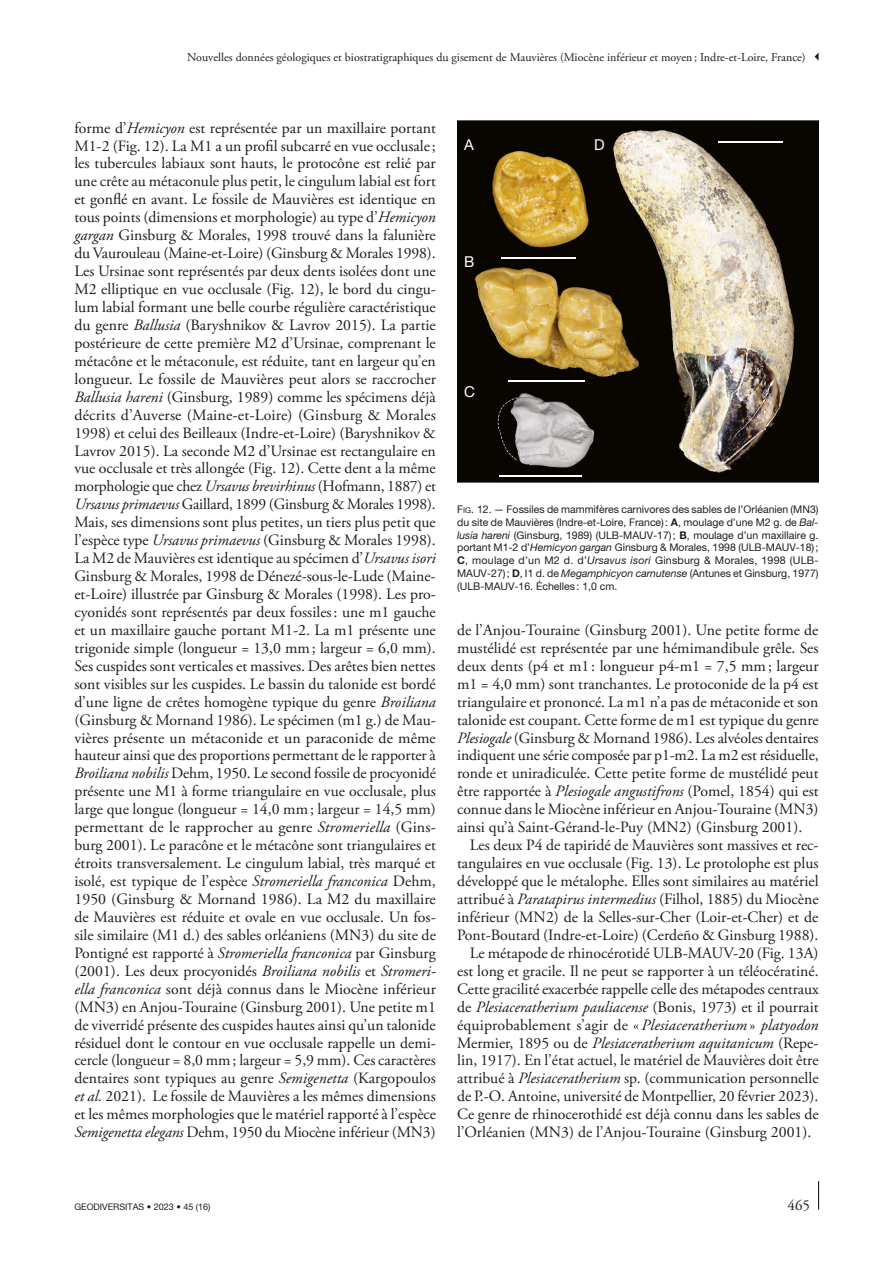
<style>
.page{position:relative;width:893px;height:1263px;background:#fff}
.page>*{position:absolute;margin:0;border:0;box-sizing:border-box;transform-origin:0 0}
.Texte_courant_Suite{font:15.75px/18px "Adobe Garamond Pro";color:#1d1d1b;text-align:justify}
.t1{font:15px "Helvetica Neue 3";color:#fff}
.t2{font:15px "Adobe Garamond Pro";color:#1d1d1b}
.t3{font:12px "Adobe Garamond Pro Regular 3";color:#1d1d1b}
.t4{font:10.5px/12.8px "Helvetica Neue";color:#1d1d1b;text-align:justify}
.t5{font:9px "Helvetica Neue 2";color:#1d1d1b}
.s1{font-style:italic}
.s2{font-style:inherit}
.s3{font-size:7.8px}
.s4{font-weight:700}
</style>
<div class="page">
<svg style="left:818px;top:1181px;width:1px;height:29px"></svg>
<svg style="left:815px;top:53px;width:4px;height:8px"></svg>
<img style="left:457px;top:121px;width:362px;height:361px">
<hr style="left:719px;top:141px;width:64px;height:2px;background:#fff">
<hr style="left:501px;top:257px;width:75px;height:1px;background:#fff">
<hr style="left:508px;top:380px;width:77px;height:1px;background:#fff">
<hr style="left:499px;top:476px;width:83px;height:1px;background:#fff">
<p class="t3" style="left:187px;top:50px;width:620px">Nouvelles données géologiques et biostratigraphiques du gisement de Mauvières (Miocène inférieur et moyen; Indre-et-Loire, France)</p>
<p class="Texte_courant_Suite" style="left:74px;top:119px;width:363px">forme d’<span class="s1">Hemicyon</span> est représentée par un maxillaire portant M1-2 (Fig. 12). La M1 a un profil subcarré en vue occlusale; les tubercules labiaux sont hauts, le protocône est relié par une crête au métaconule plus petit, le cingulum labial est fort et gonflé en avant. Le fossile de Mauvières est identique en tous points (dimensions et morphologie) au type d’<span class="s1">Hemicyon gargan</span> Ginsburg &amp; Morales, 1998 trouvé dans la falunière du Vaurouleau (Maine-et-Loire) (Ginsburg &amp; Morales 1998).<br>Les Ursinae sont représentés par deux dents isolées dont une M2 elliptique en vue occlusale (Fig. 12), le bord du cingu&shy;lum labial formant une belle courbe régulière caractéristique du genre <span class="s1">Ballusia</span> (Baryshnikov &amp; Lavrov 2015). La partie postérieure de cette première M2 d’Ursinae, comprenant le métacône et le métaconule, est réduite, tant en largeur qu’en longueur. Le fossile de Mauvières peut alors se raccrocher <span class="s1">Ballusia hareni</span> (Ginsburg, 1989) comme les spécimens déjà décrits d’Auverse (Maine-et-Loire) (Ginsburg &amp; Morales 1998) et celui des Beilleaux (Indre-et-Loire) (Baryshnikov &amp; Lavrov 2015). La seconde M2 d’Ursinae est rectangulaire en vue occlusale et très allongée (Fig. 12). Cette dent a la même morphologie que chez <span class="s1">Ursavus brevirhinus</span> (Hofmann, 1887) et <span class="s1">Ursavus primaevus</span> Gaillard, 1899 (Ginsburg &amp; Morales 1998).<br>Mais, ses dimensions sont plus petites, un tiers plus petit que l’espèce type <span class="s1">Ursavus primaevus</span> (Ginsburg &amp; Morales 1998).<br>La M2 de Mauvières est identique au spécimen d’<span class="s1">Ursavus isori </span>Ginsburg &amp; Morales, 1998 de Dénezé-sous-le-Lude (Maine&shy;et-Loire) illustrée par Ginsburg &amp; Morales (1998). Les pro&shy;cyonidés sont représentés par deux fossiles: une m1 gauche et un maxillaire gauche portant M1-2. La m1 présente une trigonide simple (longueur = 13,0 mm; largeur = 6,0 mm).<br>Ses cuspides sont verticales et massives. Des arêtes bien nettes sont visibles sur les cuspides. Le bassin du talonide est bordé d’une ligne de crêtes homogène typique du genre <span class="s1">Broiliana </span>(Ginsburg &amp; Mornand 1986). Le spécimen (m1 g.) de Mau&shy;vières présente un métaconide et un paraconide de même hauteur ainsi que des proportions permettant de le rapporter à <span class="s1">Broiliana nobilis</span> Dehm, 1950. Le second fossile de procyonidé présente une M1 à forme triangulaire en vue occlusale, plus large que longue (longueur = 14,0 mm; largeur = 14,5 mm) permettant de le rapprocher au genre <span class="s1">Stromeriella</span> (Gins&shy;burg 2001). Le paracône et le métacône sont triangulaires et étroits transversalement. Le cingulum labial, très marqué et isolé, est typique de l’espèce <span class="s1">Stromeriella franconica</span> Dehm, 1950 (Ginsburg &amp; Mornand 1986). La M2 du maxillaire de Mauvières est réduite et ovale en vue occlusale. Un fos&shy;sile similaire (M1 d.) des sables orléaniens (MN3) du site de Pontigné est rapporté à <span class="s1">Stromeriella franconica</span> par Ginsburg (2001). Les deux procyonidés <span class="s1">Broiliana nobilis</span> et <span class="s1">Stromeri&shy;ella franconica</span> sont déjà connus dans le Miocène inférieur (MN3) en Anjou-Touraine (Ginsburg 2001). Une petite m1 de viverridé présente des cuspides hautes ainsi qu’un talonide résiduel dont le contour en vue occlusale rappelle un demi&shy;cercle (longueur = 8,0 mm; largeur = 5,9 mm). Ces caractères dentaires sont typiques au genre <span class="s1">Semigenetta</span> (Kargopoulos <span class="s1">et al.</span> 2021). Le fossile de Mauvières a les mêmes dimensions et les mêmes morphologies que le matériel rapporté à l’espèce <span class="s1">Semigenetta elegans</span> Dehm, 1950 du Miocène inférieur (MN3)</p>
<p class="t1" style="left:464px;top:136px;width:11px">A</p>
<p class="t1" style="left:594px;top:136px;width:12px">D</p>
<p class="t1" style="left:464px;top:252px;width:12px">B</p>
<p class="t1" style="left:464px;top:383px;width:12px">C</p>
<p class="t4" style="left:457px;top:503px;width:363px"><span class="s2">F</span><span class="s3">ig</span><span class="s2">. 12</span>. — Fossiles de mammifères carnivores des sables de l’Orléanien (MN3) du site de Mauvières (Indre-et-Loire, France): <span class="s4">A</span>, moulage d’une M2 g. de <span class="s1">Bal&shy;lusia hareni</span> (Ginsburg, 1989) (ULB-MAUV-17); <span class="s4">B</span>, moulage d’un maxillaire g. portant M1-2 d’<span class="s1">Hemicyon gargan</span> Ginsburg &amp; Morales, 1998 (ULB-MAUV-18); <span class="s4">C</span>, moulage d’un M2 d. d’<span class="s1">Ursavus isori</span> Ginsburg &amp; Morales, 1998 (ULB-MAUV-27); <span class="s4">D</span>, I1 d. de <span class="s1">Megamphicyon carnutense</span> (Antunes et Ginsburg, 1977) (ULB-MAUV-16. Échelles : 1,0 cm.</p>
<p class="Texte_courant_Suite" style="left:457px;top:621px;width:363px">de l’Anjou-Touraine (Ginsburg 2001). Une petite forme de mustélidé est représentée par une hémimandibule grêle. Ses deux dents (p4 et m1: longueur p4-m1 = 7,5 mm; largeur m1 = 4,0 mm) sont tranchantes. Le protoconide de la p4 est triangulaire et prononcé. La m1 n’a pas de métaconide et son talonide est coupant. Cette forme de m1 est typique du genre <span class="s1">Plesiogale</span> (Ginsburg &amp; Mornand 1986). Les alvéoles dentaires indiquent une série composée par p1-m2. La m2 est résiduelle, ronde et uniradiculée. Cette petite forme de mustélidé peut être rapportée à <span class="s1">Plesiogale angustifrons</span> (Pomel, 1854) qui est connue dans le Miocène inférieur en Anjou-Touraine (MN3) ainsi qu’à Saint-Gérand-le-Puy (MN2) (Ginsburg 2001).</p>
<p class="Texte_courant_Suite" style="left:457px;top:837px;width:363px;text-indent:13px">Les deux P4 de tapiridé de Mauvières sont massives et rec&shy;tangulaires en vue occlusale (Fig. 13). Le protolophe est plus développé que le métalophe. Elles sont similaires au matériel attribué à <span class="s1">Paratapirus intermedius</span> (Filhol, 1885) du Miocène inférieur (MN2) de la Selles-sur-Cher (Loir-et-Cher) et de Pont-Boutard (Indre-et-Loire) (Cerdeño &amp; Ginsburg 1988).</p>
<p class="Texte_courant_Suite" style="left:457px;top:944px;width:363px;text-indent:13px">Le métapode de rhinocérotidé ULB-MAUV-20 (Fig. 13A) est long et gracile. Il ne peut se rapporter à un téléocératiné.<br>Cette gracilité exacerbée rappelle celle des métapodes centraux de <span class="s1">Plesiaceratherium pauliacense</span> (Bonis, 1973) et il pourrait équiprobablement s’agir de « <span class="s1">Plesiaceratherium</span>» <span class="s1">platyodon </span>Mermier, 1895 ou de <span class="s1">Plesiaceratherium aquitanicum</span> (Repe&shy;lin, 1917). En l’état actuel, le matériel de Mauvières doit être attribué à <span class="s1">Plesiaceratherium</span> sp. (communication personnelle de P.-O. Antoine, université de Montpellier, 20 février 2023).<br>Ce genre de rhinocerothidé est déjà connu dans les sables de l’Orléanien (MN3) de l’Anjou-Touraine (Ginsburg 2001).</p>
<p class="t5" style="left:74px;top:1201px;width:138px">GEODIVERSITAS • 2023 • 45 (16)</p>
<p class="t2" style="left:788px;top:1196px;width:24px">465</p>
</div>
